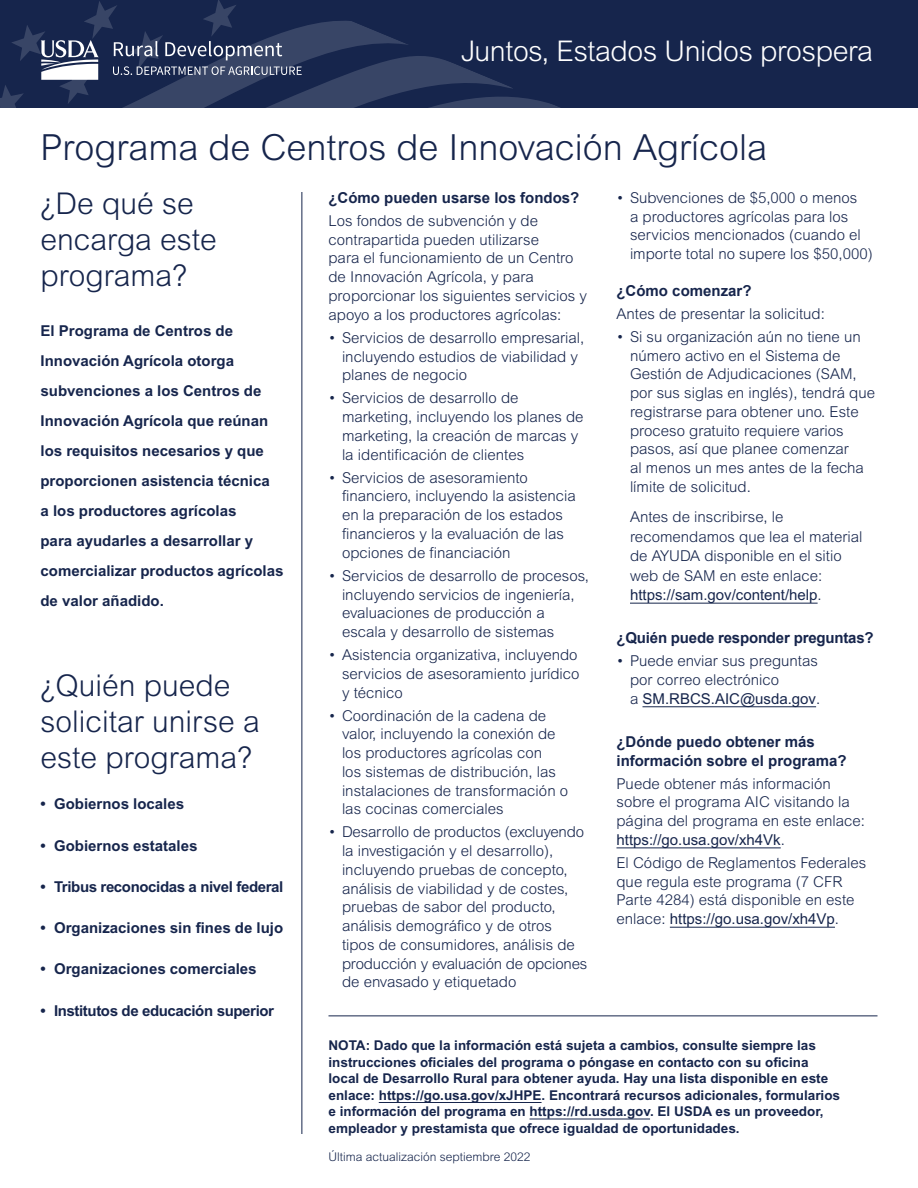
<style>
.page{position:relative;width:918px;height:1188px;background:#fff}
.page>*{position:absolute;margin:0;border:0;box-sizing:border-box;transform-origin:0 0}
.t1{font:300 36px "Arial MT Std";color:#16254c}
.t2{font:300 30px/36px "Arial MT Std";color:#16254c}
.Tagline{font:300 28.5px "Arial MT Std";letter-spacing:-.015em;color:#fff}
.t3{font:300 15px/18.8px "Arial MT Std";color:#16254c}
.t4{font:700 15px/30px "Arial MT Std";color:#16254c}
.H3_Next{font:700 15px/18.8px "Arial";color:#16254c}
.t5{font:700 15px "Arial MT Std";letter-spacing:-.025em;color:#16254c}
.Footnote_wRule{font:700 13.5px/16.5px "Arial MT Std";color:#16254c}
.Date{font:300 12px "Arial MT Std";color:#16254c}
.s1{font-weight:400}
</style>
<div class="page">
<div style="left:0;top:0;width:918px;height:108px;background:#16254c"></div>
<svg style="left:0;top:0;width:560px;height:108px"></svg>
<hr style="left:302px;top:192px;width:1px;height:942px;background:#16254c">
<hr style="left:630px;top:603px;width:188px;height:1px;background:#16254c">
<hr style="left:643px;top:707px;width:173px;height:1px;background:#16254c">
<hr style="left:616px;top:848px;width:165px;height:1px;background:#16254c">
<hr style="left:670px;top:927px;width:165px;height:1px;background:#16254c">
<hr style="left:328px;top:1016px;width:550px;height:1px;background:#16254c">
<hr style="left:379px;top:1102px;width:163px;height:1px;background:#16254c">
<hr style="left:530px;top:1119px;width:120px;height:1px;background:#16254c">
<p class="Tagline" style="left:461px;top:35px;width:413px">Juntos, Estados Unidos prospera</p>
<h1 class="t1" style="left:40px;top:127px;width:728px">Programa de Centros de Innovación Agrícola</h1>
<h2 class="t2" style="left:40px;top:185px;width:178px">¿De qué se encarga este programa?</h2>
<p class="t4" style="left:40px;top:316px;width:244px">El Programa de Centros de<br>Innovación Agrícola otorga subvenciones a los Centros de<br>Innovación Agrícola que reúnan los requisitos necesarios y que proporcionen asistencia técnica<br>a los productores agrícolas<br>para ayudarles a desarrollar y comercializar productos agrícolas de valor añadido.</p>
<p class="t3" style="left:630px;top:188px;width:244px;text-indent:-14px">• Subvenciones de $5,000 o menos<br>a productores agrícolas para los servicios mencionados (cuando el importe total no supere los $50,000)</p>
<h3 class="H3_Next" style="left:616px;top:282px;width:137px">¿Cómo comenzar?</h3>
<p class="t3" style="left:616px;top:304px;width:210px">Antes de presentar la solicitud:</p>
<p class="t3" style="left:630px;top:327px;width:247px;text-indent:-14px">• Si su organización aún no tiene un número activo en el Sistema de<br>Gestión de Adjudicaciones (SAM, por sus siglas en inglés), tendrá que registrarse para obtener uno. Este proceso gratuito requiere varios pasos, así que planee comenzar<br>al menos un mes antes de la fecha límite de solicitud.</p>
<p class="t3" style="left:630px;top:507px;width:234px;line-height:19.5px">Antes de inscribirse, le recomendamos que lea el material de AYUDA disponible en el sitio web de SAM en este enlace: <span class="s1">https://sam.gov/content/help</span>.</p>
<h3 class="H3_Next" style="left:616px;top:629px;width:259px">¿Quién puede responder preguntas?</h3>
<p class="t3" style="left:630px;top:652px;width:192px;text-indent:-14px">• Puede enviar sus preguntas por correo electrónico<br>a <span class="s1">SM.RBCS.AIC@usda.gov</span>.</p>
<h3 class="H3_Next" style="left:616px;top:733px;width:232px">¿Dónde puedo obtener más información sobre el programa?</h3>
<p class="t3" style="left:616px;top:774px;width:250px">Puede obtener más información sobre el programa AIC visitando la página del programa en este enlace: <span class="s1">https://go.usa.gov/xh4Vk</span>.</p>
<p class="t3" style="left:616px;top:853px;width:251px">El Código de Reglamentos Federales que regula este programa (7 CFR Parte 4284) está disponible en este enlace: <span class="s1">https://go.usa.gov/xh4Vp</span>.</p>
<h3 class="H3_Next" style="left:328px;top:189px;width:252px">¿Cómo pueden usarse los fondos?</h3>
<p class="t3" style="left:328px;top:211px;width:260px">Los fondos de subvención y de contrapartida pueden utilizarse<br>para el funcionamiento de un Centro de Innovación Agrícola, y para proporcionar los siguientes servicios y apoyo a los productores agrícolas:</p>
<p class="t3" style="left:342px;top:328px;width:244px;text-indent:-14px">• Servicios de desarrollo empresarial, incluyendo estudios de viabilidad y planes de negocio</p>
<p class="t3" style="left:342px;top:389px;width:243px;text-indent:-14px">• Servicios de desarrollo de marketing, incluyendo los planes de marketing, la creación de marcas y la identificación de clientes</p>
<p class="t3" style="left:342px;top:468px;width:235px;text-indent:-14px">• Servicios de asesoramiento financiero, incluyendo la asistencia en la preparación de los estados financieros y la evaluación de las opciones de financiación</p>
<p class="t3" style="left:342px;top:566px;width:248px;text-indent:-14px">• Servicios de desarrollo de procesos, incluyendo servicios de ingeniería, evaluaciones de producción a escala y desarrollo de sistemas</p>
<p class="t3" style="left:342px;top:645px;width:239px;text-indent:-14px">• Asistencia organizativa, incluyendo servicios de asesoramiento jurídico y técnico</p>
<p class="t3" style="left:342px;top:706px;width:228px;text-indent:-14px">• Coordinación de la cadena de valor, incluyendo la conexión de los productores agrícolas con<br>los sistemas de distribución, las instalaciones de transformación o las cocinas comerciales</p>
<p class="t3" style="left:342px;top:823px;width:247px;text-indent:-14px">• Desarrollo de productos (excluyendo la investigación y el desarrollo), incluyendo pruebas de concepto, análisis de viabilidad y de costes, pruebas de sabor del producto, análisis demográfico y de otros tipos de consumidores, análisis de producción y evaluación de opciones de envasado y etiquetado</p>
<h2 class="t2" style="left:40px;top:667px;width:221px">¿Quién puede solicitar unirse a este programa?</h2>
<p class="t4" style="left:40px;top:789px;width:145px">• Gobiernos locales</p>
<p class="t4" style="left:40px;top:830px;width:158px">• Gobiernos estatales</p>
<p class="t5" style="left:40px;top:878px;width:244px">• Tribus reconocidas a nivel federal</p>
<p class="t4" style="left:40px;top:913px;width:244px">• Organizaciones sin fines de lujo</p>
<p class="t4" style="left:40px;top:954px;width:218px">• Organizaciones comerciales</p>
<p class="t5" style="left:40px;top:1001px;width:235px">• Institutos de educación superior</p>
<p class="Footnote_wRule" style="left:328px;top:1037px;width:513px">NOTA: Dado que la información está sujeta a cambios, consulte siempre las instrucciones oficiales del programa o póngase en contacto con su oficina local de Desarrollo Rural para obtener ayuda. Hay una lista disponible en este enlace: https://go.usa.gov/xJHPE. Encontrará recursos adicionales, formularios e información del programa en https://rd.usda.gov. El USDA es un proveedor, empleador y prestamista que ofrece igualdad de oportunidades.</p>
<p class="Date" style="left:328px;top:1150px;width:204px">Última actualización septiembre 2022</p>
</div>
